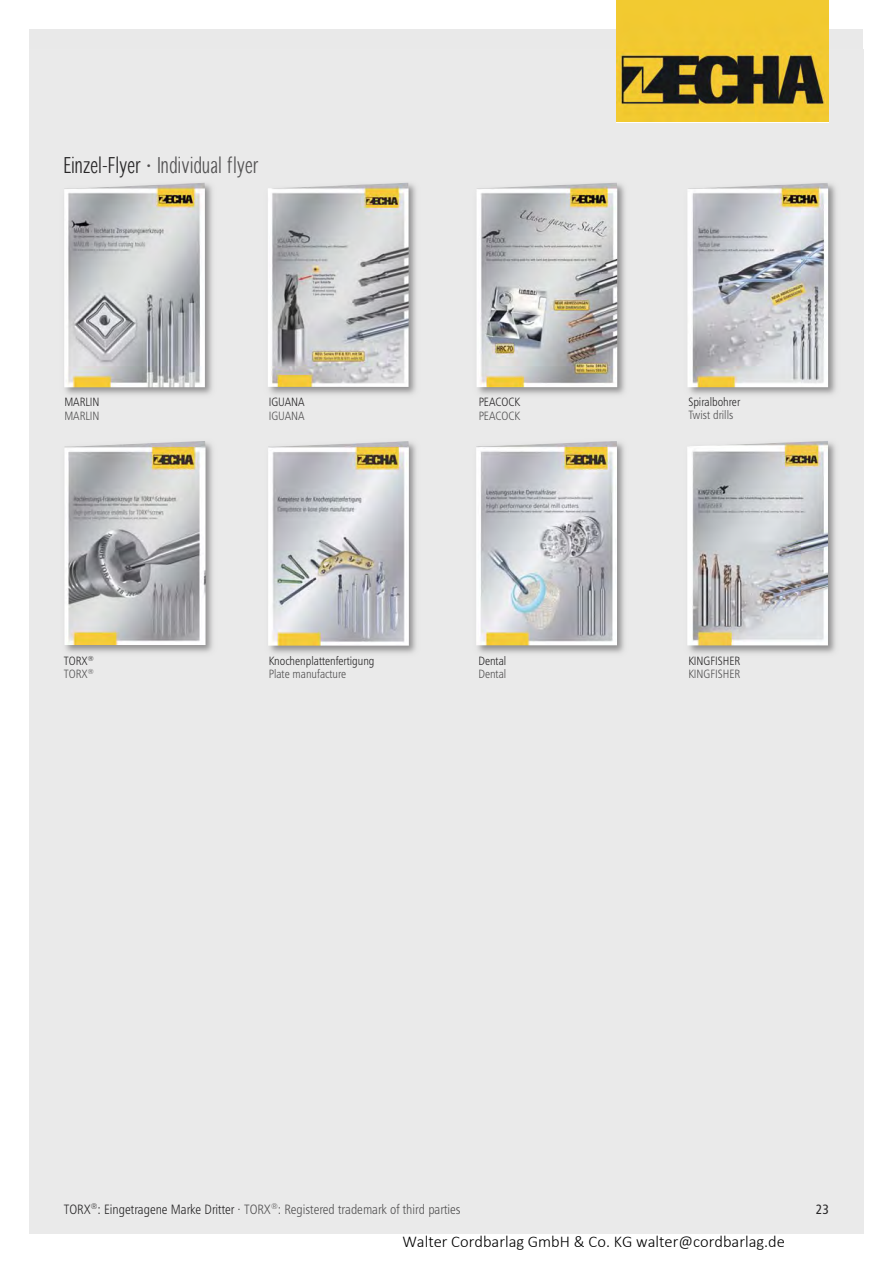
<style>
.page{position:relative;width:893px;height:1263px;background:#fff}
.page>*{position:absolute;margin:0;border:0;box-sizing:border-box;transform-origin:0 0}
.t1{font:21px "Winterthur Condensed";letter-spacing:.015em;color:#525152}
.t2{font:300 16.5px "Calibri";color:#000}
.t3{font:13.5px "Humanist 777 BT Light Condensed B";color:#525152}
.t4{font:13.5px "Humanist 777 BT Roman Condensed B";color:#272627}
.t5{font:12px/13.5px "Humanist 777 BT Light Condensed B";color:#272627}
.t6{font:12px "Humanist 777 BT Light Condensed B";color:#525152}
.s1{color:#272627}
.s2{font-family:"Humanist 777 BT Bold Condensed B";color:#504f50}
.s3{color:#525152}
</style>
<div class="page">
<div style="left:30px;top:49px;width:833px;height:1184px;background:#eaeaea"></div>
<img style="left:64px;top:183px;width:764px;height:463px">
<img style="left:617px;top:0;width:212px;height:122px">
<h1 class="t1" style="left:64px;top:157px;width:196px"><span class="s1">Einzel-Flyer</span> <span class="s2">·</span> Individual flyer</h1>
<p class="t5" style="left:64px;top:396px;width:37px">MARLIN</p>
<p class="t6" style="left:64px;top:411px;width:37px">MARLIN</p>
<p class="t5" style="left:269px;top:396px;width:37px">IGUANA</p>
<p class="t6" style="left:269px;top:411px;width:37px">IGUANA</p>
<p class="t5" style="left:479px;top:396px;width:43px">PEACOCK</p>
<p class="t6" style="left:479px;top:411px;width:43px">PEACOCK</p>
<p class="t5" style="left:688px;top:396px;width:53px">Spiralbohrer</p>
<p class="t6" style="left:688px;top:410px;width:46px">Twist drills</p>
<p class="t5" style="left:64px;top:655px;width:31px">TORX<sup>®<br></sup><span class="s3">TORX</span><sup>®</sup></p>
<p class="t5" style="left:478px;top:655px;width:29px">Dental</p>
<p class="t5" style="left:269px;top:655px;width:107px">Knochenplattenfertigung</p>
<p class="t6" style="left:269px;top:669px;width:79px">Plate manufacture</p>
<p class="t6" style="left:478px;top:669px;width:29px">Dental</p>
<p class="t5" style="left:688px;top:655px;width:53px">KINGFISHER</p>
<p class="t6" style="left:688px;top:669px;width:53px">KINGFISHER</p>
<p class="t3" style="left:64px;top:1204px;width:398px"><span class="s1">TORX</span><sup>®</sup><span class="s1">: Eingetragene Marke Dritter ·</span> TORX<sup>®</sup>: Registered trademark of third parties</p>
<h2 class="t2" style="left:402px;top:1231px;width:384px">Walter Cordbarlag GmbH &amp; Co. KG walter@cordbarlag.de</h2>
<p class="t4" style="left:816px;top:1204px;width:15px">23</p>
</div>
